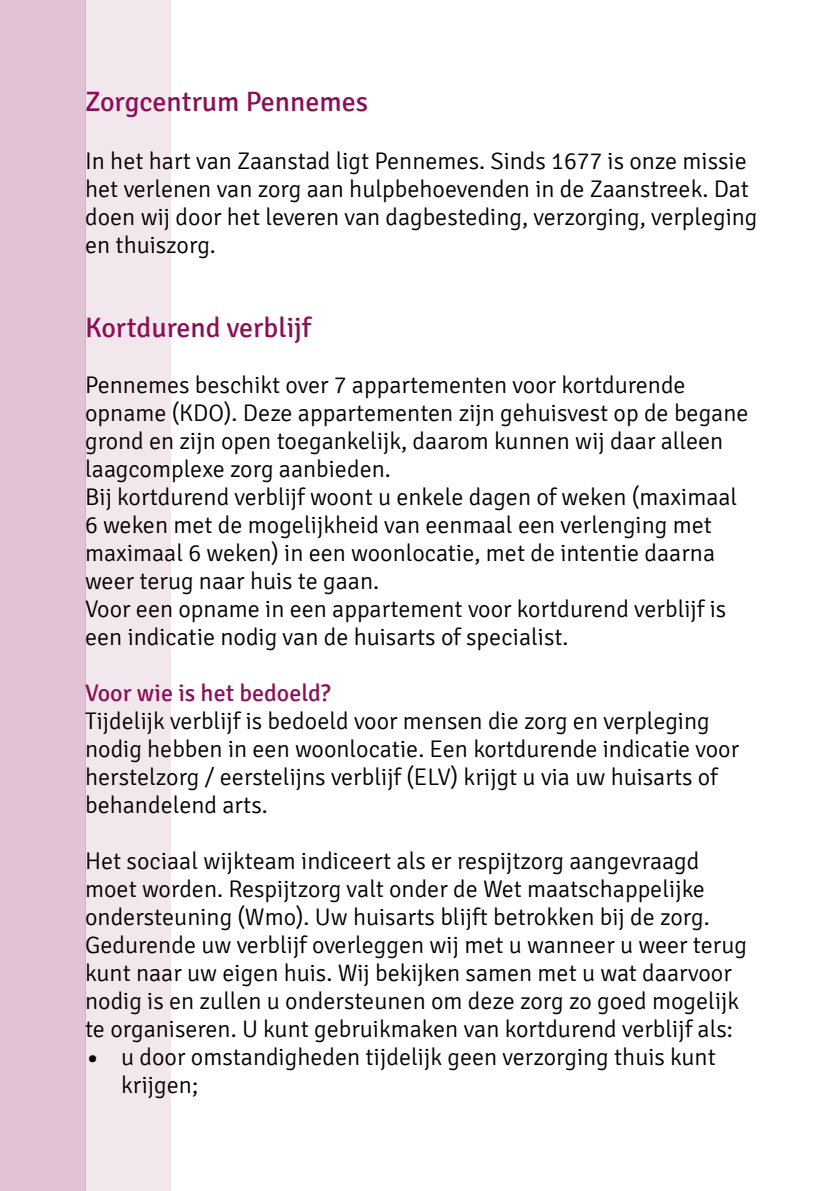
<style>
.page{position:relative;width:840px;height:1191px;background:#fff}
.page>*{position:absolute;margin:0;border:0;box-sizing:border-box;transform-origin:0 0}
.t1{font:28px "Signika";color:#8d0e57}
.t2{font:300 24px/28px "Signika";color:#000}
.t3{font:24px "Signika";color:#8d0e57}
.s1{font-family:"Tisa OT";font-weight:400;font-size:26px}
</style>
<div class="page">
<div style="left:0;top:0;width:85px;height:1191px;background:#e2c3d5"></div>
<div style="left:85px;top:0;width:85px;height:1191px;background:#f3e7ee"></div>
<p class="t1" style="left:85px;top:86px;width:284px">Zorgcentrum Pennemes</p>
<p class="t2" style="left:85px;top:147px;width:673px">In het hart van Zaanstad ligt Pennemes. Sinds 1677 is onze missie het verlenen van zorg aan hulpbehoevenden in de Zaanstreek. Dat doen wij door het leveren van dagbesteding, verzorging, verpleging en thuiszorg.</p>
<p class="t1" style="left:85px;top:311px;width:227px">Kortdurend verblijf</p>
<p class="t2" style="left:85px;top:371px;width:664px">Pennemes beschikt over 7 appartementen voor kortdurende opname (KDO). Deze appartementen zijn gehuisvest op de begane grond en zijn open toegankelijk, daarom kunnen wij daar alleen laagcomplexe zorg aanbieden.<br>Bij kortdurend verblijf woont u enkele dagen of weken (maximaal 6 weken met de mogelijkheid van eenmaal een verlenging met maximaal 6 weken) in een woonlocatie, met de intentie daarna weer terug naar huis te gaan.<br>Voor een opname in een appartement voor kortdurend verblijf is een indicatie nodig van de huisarts of specialist.</p>
<p class="t3" style="left:85px;top:679px;width:247px">Voor wie is het bedoeld?</p>
<p class="t2" style="left:85px;top:707px;width:655px">Tijdelijk verblijf is bedoeld voor mensen die zorg en verpleging nodig hebben in een woonlocatie. Een kortdurende indicatie voor herstelzorg / eerstelijns verblijf (ELV) krijgt u via uw huisarts of behandelend arts.</p>
<p class="t2" style="left:85px;top:847px;width:663px">Het sociaal wijkteam indiceert als er respijtzorg aangevraagd moet worden. Respijtzorg valt onder de Wet maatschappelijke ondersteuning (Wmo). Uw huisarts blijft betrokken bij de zorg.<br>Gedurende uw verblijf overleggen wij met u wanneer u weer terug kunt naar uw eigen huis. Wij bekijken samen met u wat daarvoor nodig is en zullen u ondersteunen om deze zorg zo goed mogelijk te organiseren. U kunt gebruikmaken van kortdurend verblijf als:</p>
<p class="t2" style="left:121px;top:1043px;width:596px;text-indent:-36px"><span class="s1">•</span> u door omstandigheden tijdelijk geen verzorging thuis kunt krijgen;</p>
</div>
